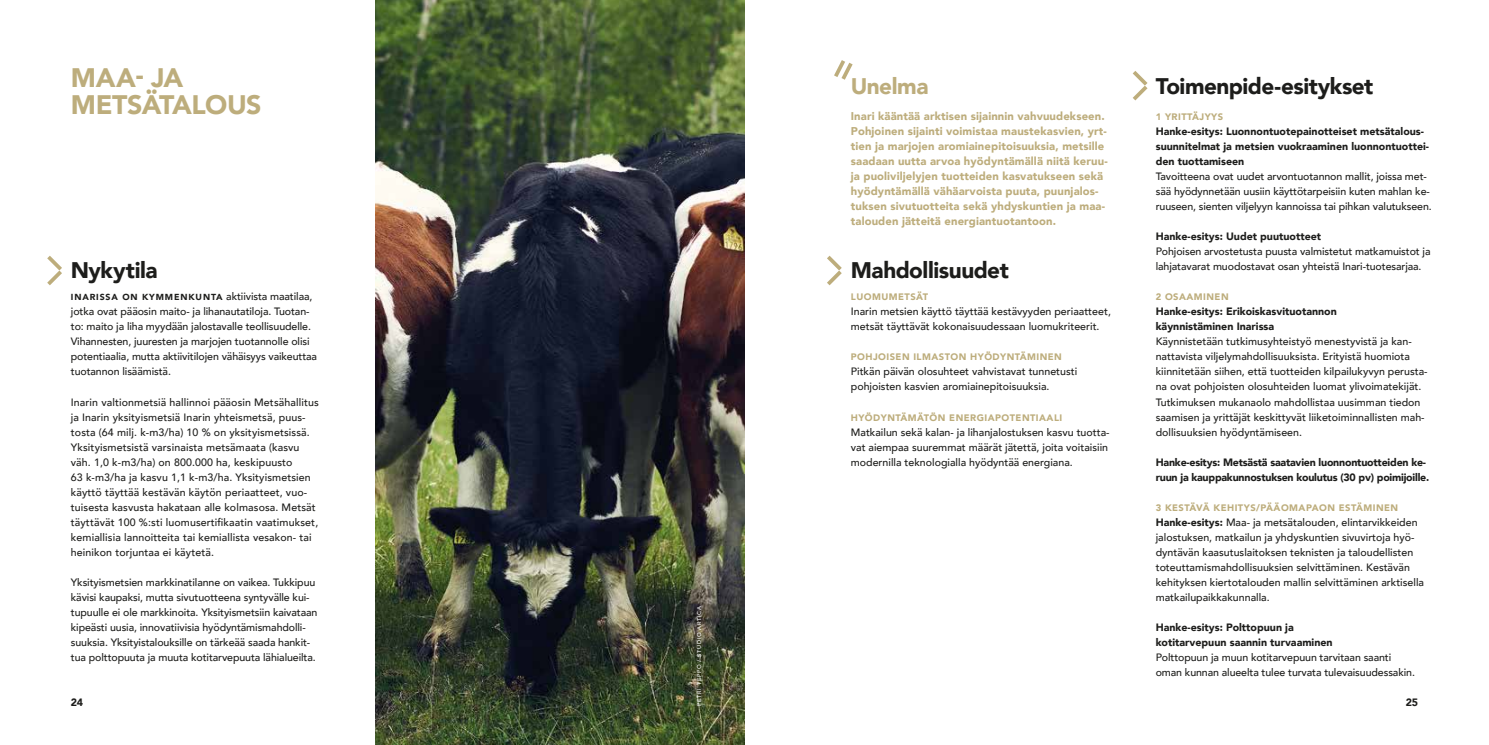
<style>
.page{position:relative;width:1489px;height:745px;background:#fff}
.page>*{position:absolute;margin:0;border:0;box-sizing:border-box;transform-origin:0 0}
.t1{font:900 26.75px/26.8px "Avenir";letter-spacing:-.02em;color:#bdad7c}
.t2{font:900 22.5px "Avenir";letter-spacing:-.02em;color:#1d1d1b}
.t3{font:900 22.5px "Avenir";letter-spacing:-.02em;color:#bdad7c}
.t4{font:900 11.25px/15px "Avenir";letter-spacing:.01em;color:#bdad7c}
.t5{font:500 10.62px/15px "Avenir";color:#1d1d1b}
.t6{font:900 10.62px/15px "Avenir";color:#1d1d1b}
.t7{font:900 10.62px/15px "Avenir";letter-spacing:-.02em;color:#1d1d1b}
.t8{font:900 9.38px "Avenir";letter-spacing:.05em;color:#bdad7c}
.t9{font:900 8.75px "Avenir";letter-spacing:.1em;color:#1d1d1b}
.t10{font:500 5.62px "Avenir";letter-spacing:.13em;color:#fff}
.s1{font-weight:900}
.s2{font-weight:500;font-size:10.62px}
</style>
<div class="page">
<img style="left:376px;top:0;width:368px;height:744px">
<svg style="left:47px;top:255px;width:15px;height:31px"></svg>
<svg style="left:827px;top:255px;width:15px;height:31px"></svg>
<svg style="left:1132px;top:71px;width:16px;height:30px"></svg>
<svg style="left:834px;top:60px;width:19px;height:20px"></svg>
<h1 class="t1" style="left:71px;top:63px;width:192px">MAA- JA<br>METSÄTALOUS</h1>
<h2 class="t3" style="left:850px;top:67px;width:79px">Unelma</h2>
<h2 class="t2" style="left:1155px;top:67px;width:219px">Toimenpide-esitykset</h2>
<p class="t4" style="left:850px;top:108px;width:258px">Inari kääntää arktisen sijainnin vahvuudekseen.<br>Pohjoinen sijainti voimistaa maustekasvien, yrt&shy;tien ja marjojen aromiainepitoisuuksia, metsille saadaan uutta arvoa hyödyntämällä niitä keruu&shy;ja puoliviljelyjen tuotteiden kasvatukseen sekä hyödyntämällä vähäarvoista puuta, puunjalos&shy;tuksen sivutuotteita sekä yhdyskuntien ja maa&shy;talouden jätteitä energiantuotantoon.</p>
<p class="t8" style="left:1155px;top:109px;width:69px">1 YRITTÄJYYS</p>
<p class="t6" style="left:1155px;top:124px;width:275px">Hanke-esitys: Luonnontuotepainotteiset metsätalous&shy;suunnitelmat ja metsien vuokraaminen luonnontuottei&shy;den tuottamiseen</p>
<p class="t5" style="left:1155px;top:168px;width:277px">Tavoitteena ovat uudet arvontuotannon mallit, joissa met&shy;sää hyödynnetään uusiin käyttötarpeisiin kuten mahlan ke&shy;ruuseen, sienten viljelyyn kannoissa tai pihkan valutukseen.</p>
<p class="t6" style="left:1155px;top:229px;width:167px">Hanke-esitys: Uudet puutuotteet</p>
<p class="t5" style="left:1155px;top:243px;width:276px">Pohjoisen arvostetusta puusta valmistetut matkamuistot ja lahjatavarat muodostavat osan yhteistä Inari-tuotesarjaa.</p>
<p class="t8" style="left:1155px;top:289px;width:74px">2 OSAAMINEN</p>
<p class="t6" style="left:1155px;top:304px;width:183px">Hanke-esitys: Erikoiskasvituotannon käynnistäminen Inarissa</p>
<p class="t5" style="left:1155px;top:333px;width:273px">Käynnistetään tutkimusyhteistyö menestyvistä ja kan&shy;nattavista viljelymahdollisuuksista. Erityistä huomiota kiinnitetään siihen, että tuotteiden kilpailukyvyn perusta&shy;na ovat pohjoisten olosuhteiden luomat ylivoimatekijät.<br>Tutkimuksen mukanaolo mahdollistaa uusimman tiedon saamisen ja yrittäjät keskittyvät liiketoiminnallisten mah&shy;dollisuuksien hyödyntämiseen.</p>
<p class="t7" style="left:1155px;top:454px;width:275px">Hanke-esitys: Metsästä saatavien luonnontuotteiden ke&shy;ruun ja kauppakunnostuksen koulutus (30 pv) poimijoille.</p>
<p class="t8" style="left:1155px;top:499px;width:244px">3 KESTÄVÄ KEHITYS/PÄÄOMAPAON ESTÄMINEN</p>
<p class="t5" style="left:1155px;top:513px;width:270px"><span class="s1">Hanke-esitys:</span> Maa- ja metsätalouden, elintarvikkeiden jalostuksen, matkailun ja yhdyskuntien sivuvirtoja hyö&shy;dyntävän kaasutuslaitoksen teknisten ja taloudellisten toteuttamismahdollisuuksien selvittäminen. Kestävän kehityksen kiertotalouden mallin selvittäminen arktisella matkailupaikkakunnalla.</p>
<p class="t6" style="left:1155px;top:619px;width:178px">Hanke-esitys: Polttopuun ja kotitarvepuun saannin turvaaminen</p>
<p class="t5" style="left:1155px;top:648px;width:261px">Polttopuun ja muun kotitarvepuun tarvitaan saanti oman kunnan alueelta tulee turvata tulevaisuudessakin.</p>
<h2 class="t2" style="left:71px;top:250px;width:88px">Nykytila</h2>
<h2 class="t2" style="left:850px;top:251px;width:159px">Mahdollisuudet</h2>
<p class="t8" style="left:850px;top:289px;width:79px">LUOMUMETSÄT</p>
<p class="t5" style="left:850px;top:303px;width:261px">Inarin metsien käyttö täyttää kestävyyden periaatteet, metsät täyttävät kokonaisuudessaan luomukriteerit.</p>
<p class="t8" style="left:850px;top:349px;width:213px">POHJOISEN ILMASTON HYÖDYNTÄMINEN</p>
<p class="t5" style="left:850px;top:363px;width:228px">Pitkän päivän olosuhteet vahvistavat tunnetusti pohjoisten kasvien aromiainepitoisuuksia.</p>
<p class="t8" style="left:850px;top:409px;width:213px">HYÖDYNTÄMÄTÖN ENERGIAPOTENTIAALI</p>
<p class="t5" style="left:850px;top:423px;width:260px">Matkailun sekä kalan- ja lihanjalostuksen kasvu tuotta&shy;vat aiempaa suuremmat määrät jätettä, joita voitaisiin modernilla teknologialla hyödyntää energiana.</p>
<p class="t9" style="left:71px;top:289px;width:243px">INARISSA ON KYMMENKUNTA <span class="s2">aktiivista maatilaa,</span></p>
<p class="t5" style="left:71px;top:303px;width:248px">jotka ovat pääosin maito- ja lihanautatiloja. Tuotan&shy;to: maito ja liha myydään jalostavalle teollisuudelle.<br>Vihannesten, juuresten ja marjojen tuotannolle olisi potentiaalia, mutta aktiivitilojen vähäisyys vaikeuttaa tuotannon lisäämistä.</p>
<p class="t5" style="left:71px;top:393px;width:249px">Inarin valtionmetsiä hallinnoi pääosin Metsähallitus ja Inarin yksityismetsiä Inarin yhteismetsä, puus&shy;tosta (64 milj. k-m3/ha) 10 % on yksityismetsissä.<br>Yksityismetsistä varsinaista metsämaata (kasvu väh. 1,0 k-m3/ha) on 800.000 ha, keskipuusto<br>63 k-m3/ha ja kasvu 1,1 k-m3/ha. Yksityismetsien käyttö täyttää kestävän käytön periaatteet, vuo&shy;tuisesta kasvusta hakataan alle kolmasosa. Metsät täyttävät 100 %:sti luomusertifikaatin vaatimukset, kemiallisia lannoitteita tai kemiallista vesakon- tai heinikon torjuntaa ei käytetä.</p>
<p class="t5" style="left:71px;top:573px;width:248px">Yksityismetsien markkinatilanne on vaikea. Tukkipuu kävisi kaupaksi, mutta sivutuotteena syntyvälle kui&shy;tupuulle ei ole markkinoita. Yksityismetsiin kaivataan kipeästi uusia, innovatiivisia hyödyntämismahdolli&shy;suuksia. Yksityistalouksille on tärkeää saada hankit&shy;tua polttopuuta ja muuta kotitarvepuuta lähialueilta.</p>
<p class="t10" style="left:694px;top:705px;width:101px;rotate:-90deg">PETRI TEPPO / STUDIO ARTICA</p>
<p class="t6" style="left:71px;top:694px;width:14px">24</p>
<p class="t6" style="left:1405px;top:694px;width:14px">25</p>
</div>
